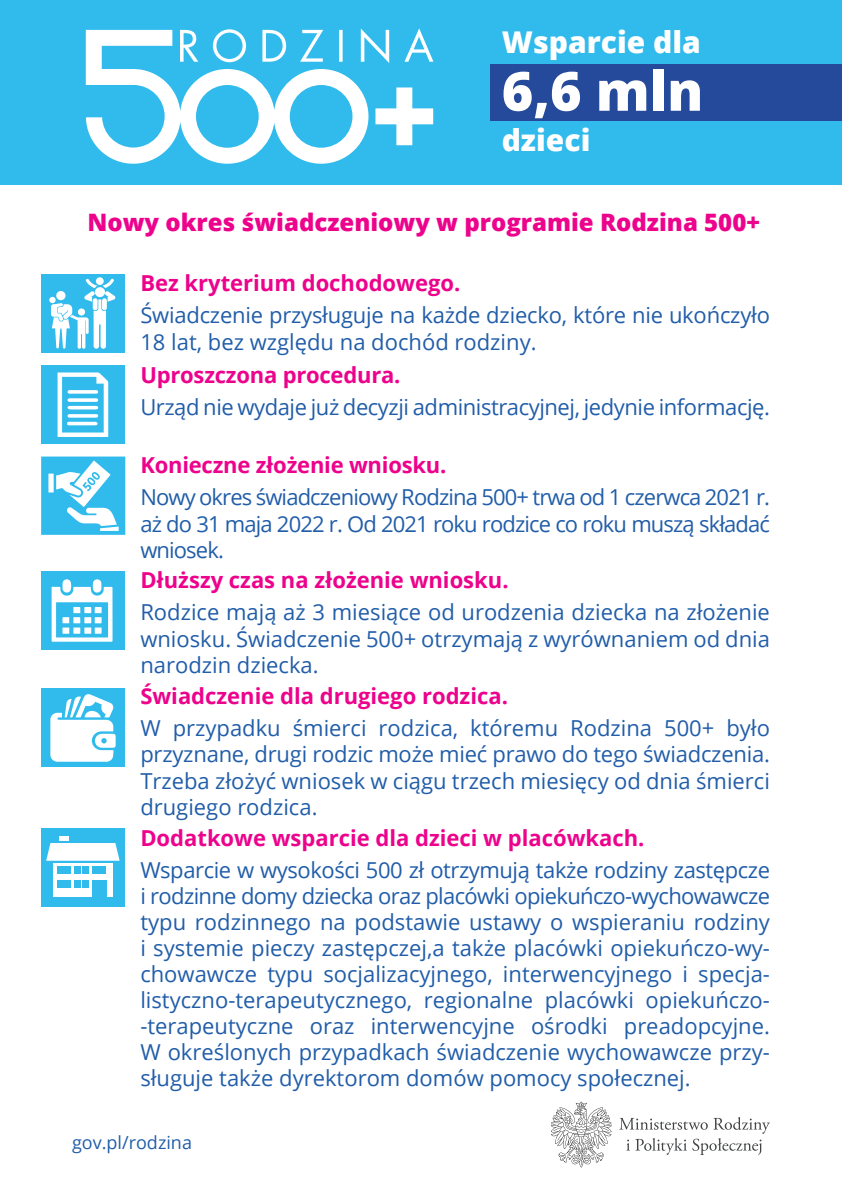
<style>
.page{position:relative;width:842px;height:1191px;background:#fff}
.page>*{position:absolute;margin:0;border:0;box-sizing:border-box;transform-origin:0 0}
.t1{font:800 54px "Open Sans";color:#fff}
.t2{font:800 30px "Open Sans";color:#fff}
.t3{font:800 24px "Open Sans";color:#ed028c}
.t4{font:22px/26.4px "Open Sans";color:#215da9;text-align:justify}
.t5{font:700 22px "Open Sans";color:#ed028c}
.t6{font:22px "Open Sans";letter-spacing:-.02em;color:#215da9}
.t7{font:18px "Open Sans";color:#215da9}
</style>
<div class="page">
<div style="left:0;top:0;width:842px;height:184px;background:#31bbed"></div>
<div style="left:490px;top:65px;width:352px;height:56px;background:#25499b"></div>
<div style="left:41px;top:274px;width:84px;height:79px;background:#31bbed"></div>
<div style="left:41px;top:366px;width:84px;height:78px;background:#31bbed"></div>
<div style="left:41px;top:571px;width:84px;height:78px;background:#31bbed"></div>
<div style="left:41px;top:828px;width:84px;height:79px;background:#31bbed"></div>
<div style="left:53px;top:863px;width:60px;height:33px;background:#fff"></div>
<div style="left:60px;top:836px;width:9px;height:5px;background:#fff"></div>
<div style="left:92px;top:880px;width:14px;height:17px;background:#31bbed"></div>
<div style="left:82px;top:879px;width:6px;height:8px;background:#31bbed"></div>
<div style="left:82px;top:866px;width:6px;height:8px;background:#31bbed"></div>
<div style="left:65px;top:879px;width:6px;height:8px;background:#31bbed"></div>
<div style="left:65px;top:866px;width:6px;height:8px;background:#31bbed"></div>
<div style="left:100px;top:866px;width:6px;height:8px;background:#31bbed"></div>
<div style="left:74px;top:879px;width:7px;height:8px;background:#31bbed"></div>
<div style="left:74px;top:866px;width:7px;height:8px;background:#31bbed"></div>
<div style="left:57px;top:879px;width:7px;height:8px;background:#31bbed"></div>
<div style="left:57px;top:866px;width:7px;height:8px;background:#31bbed"></div>
<div style="left:92px;top:866px;width:7px;height:8px;background:#31bbed"></div>
<svg style="left:46px;top:843px;width:74px;height:17px"></svg>
<div style="left:41px;top:689px;width:84px;height:78px;background:#31bbed"></div>
<svg style="left:52px;top:579px;width:61px;height:62px"></svg>
<svg style="left:41px;top:456px;width:84px;height:79px"></svg>
<svg style="left:58px;top:372px;width:50px;height:65px"></svg>
<div style="left:49px;top:297px;width:7px;height:6px;background:#fff;border-radius:50%"></div>
<svg style="left:51px;top:278px;width:64px;height:71px"></svg>
<svg style="left:50px;top:694px;width:66px;height:67px"></svg>
<svg style="left:619px;top:1117px;width:151px;height:38px"></svg>
<svg style="left:551px;top:1101px;width:61px;height:66px"></svg>
<svg style="left:86px;top:28px;width:347px;height:136px"></svg>
<h2 class="t2" style="left:502px;top:19px;width:201px">Wsparcie dla</h2>
<h1 class="t1" style="left:502px;top:50px;width:203px">6,6 mln</h1>
<h2 class="t2" style="left:502px;top:117px;width:90px">dzieci</h2>
<p class="t3" style="left:87px;top:204px;width:674px">Nowy okres świadczeniowy w programie Rodzina 500+</p>
<p class="t5" style="left:140px;top:268px;width:322px">Bez kryterium dochodowego.</p>
<p class="t4" style="left:140px;top:301px;width:631px">Świadczenie przysługuje na każde dziecko, które nie ukończyło<br>18 lat, bez względu na dochód rodziny.</p>
<p class="t5" style="left:140px;top:359px;width:262px">Uproszczona procedura.</p>
<p class="t6" style="left:140px;top:391px;width:631px">Urząd nie wydaje już decyzji administracyjnej, jedynie informację.</p>
<p class="t5" style="left:140px;top:450px;width:308px">Konieczne złożenie wniosku.</p>
<p class="t4" style="left:140px;top:484px;width:631px">Nowy okres świadczeniowy Rodzina 500+ trwa od 1 czerwca 2021 r. aż do 31 maja 2022 r. Od 2021 roku rodzice co roku muszą składać wniosek.</p>
<p class="t5" style="left:140px;top:565px;width:370px">Dłuższy czas na złożenie wniosku.</p>
<p class="t4" style="left:140px;top:598px;width:631px">Rodzice mają aż 3 miesiące od urodzenia dziecka na złożenie wniosku. Świadczenie 500+ otrzymają z wyrównaniem od dnia narodzin dziecka.</p>
<p class="t5" style="left:140px;top:680px;width:369px">Świadczenie dla drugiego rodzica.</p>
<p class="t4" style="left:140px;top:714px;width:631px">W przypadku śmierci rodzica, któremu Rodzina 500+ było przyznane, drugi rodzic może mieć prawo do tego świadczenia.<br>Trzeba złożyć wniosek w ciągu trzech miesięcy od dnia śmierci drugiego rodzica.</p>
<p class="t5" style="left:140px;top:822px;width:506px">Dodatkowe wsparcie dla dzieci w placówkach.</p>
<p class="t4" style="left:140px;top:856px;width:631px">Wsparcie w wysokości 500 zł otrzymują także rodziny zastępcze i rodzinne domy dziecka oraz placówki opiekuńczo-wychowawcze typu rodzinnego na podstawie ustawy o wspieraniu rodziny i systemie pieczy zastępczej,a także placówki opiekuńczo-wy&shy;chowawcze typu socjalizacyjnego, interwencyjnego i specja&shy;listyczno-terapeutycznego, regionalne placówki opiekuńczo--terapeutyczne oraz interwencyjne ośrodki preadopcyjne.<br>W określonych przypadkach świadczenie wychowawcze przy&shy;sługuje także dyrektorom domów pomocy społecznej.</p>
<p class="t7" style="left:72px;top:1130px;width:122px">gov.pl/rodzina</p>
</div>
